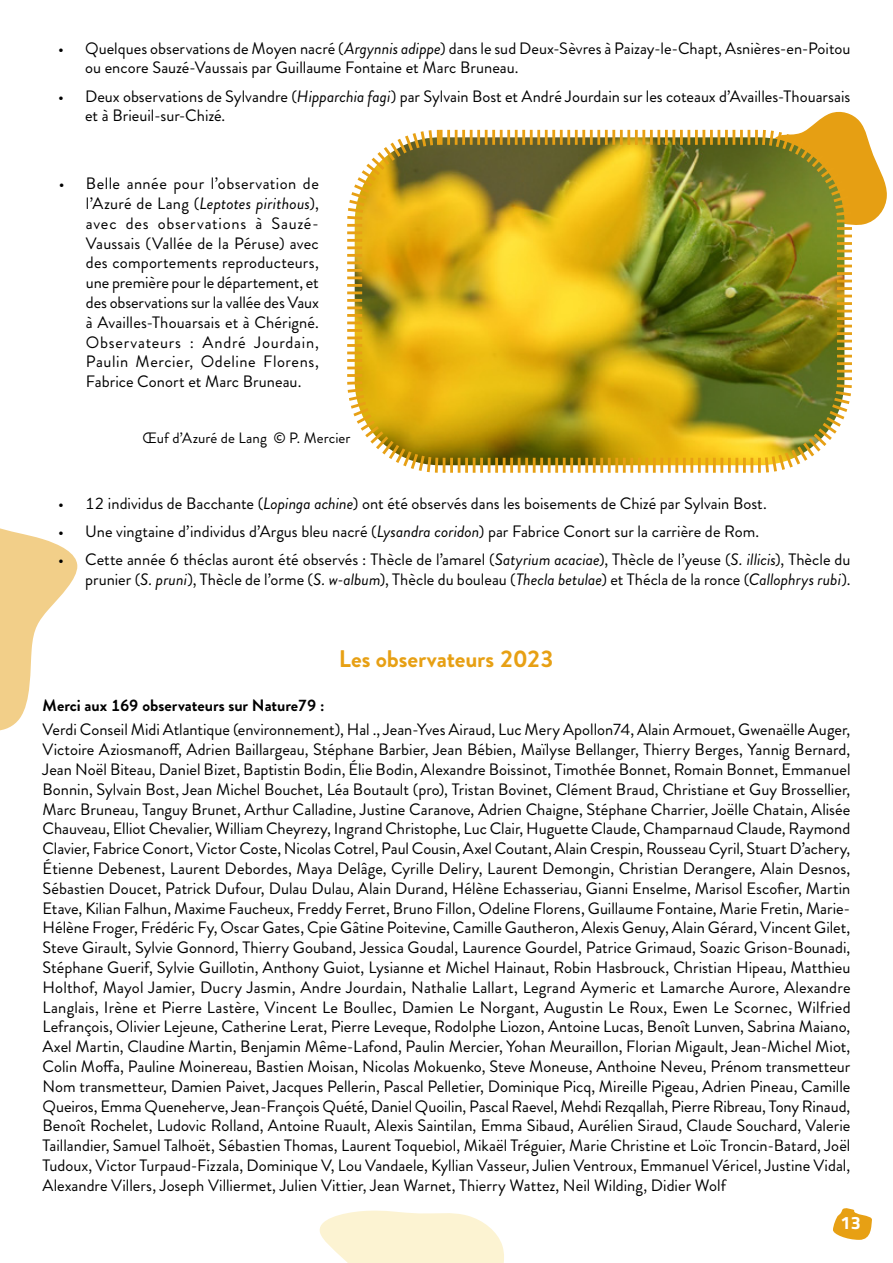
<style>
.page{position:relative;width:893px;height:1263px;background:#fff}
.page>*{position:absolute;margin:0;border:0;box-sizing:border-box;transform-origin:0 0}
.t1{font:700 24px "Brandon Grotesque";letter-spacing:-.005em;color:#e7a014}
.t2{font:700 18px "Titillium";color:#fff}
.t3{font:16.5px/19.8px "Brandon Grotesque";color:#000;text-align:justify}
.t4{font:700 16.5px "Brandon Grotesque";letter-spacing:-.005em;color:#000}
.t5{font:15px "Brandon Grotesque";letter-spacing:.005em;color:#000}
.s1{font-style:italic}
</style>
<div class="page">
<svg style="left:833px;top:1208px;width:39px;height:32px"></svg>
<svg style="left:810px;top:111px;width:77px;height:114px"></svg>
<svg style="left:0;top:528px;width:78px;height:203px"></svg>
<img style="left:347px;top:127px;width:508px;height:346px">
<svg style="left:319px;top:1210px;width:185px;height:53px"></svg>
<p class="t3" style="left:85px;top:38px;width:767px;text-indent:-27px">• Quelques observations de Moyen nacré (<span class="s1">Argynnis adippe</span>) dans le sud Deux-Sèvres à Paizay-le-Chapt, Asnières-en-Poitou ou encore Sauzé-Vaussais par Guillaume Fontaine et Marc Bruneau.</p>
<p class="t3" style="left:85px;top:86px;width:767px;text-indent:-27px">• Deux observations de Sylvandre (<span class="s1">Hipparchia fagi</span>) par Sylvain Bost et André Jourdain sur les coteaux d’Availles-Thouarsais et à Brieuil-sur-Chizé.</p>
<p class="t3" style="left:86px;top:174px;width:234px;text-indent:-27px">• Belle année pour l’observation de l’Azuré de Lang (<span class="s1">Leptotes pirithous</span>), avec des observations à Sauzé-Vaussais (Vallée de la Péruse) avec des comportements reproducteurs, une première pour le département, et des observations sur la vallée des Vaux à Availles-Thouarsais et à Chérigné.<br>Observateurs : André Jourdain, Paulin Mercier, Odeline Florens, Fabrice Conort et Marc Bruneau.</p>
<p class="t5" style="left:143px;top:428px;width:209px">Œuf d’Azuré de Lang © P. Mercier</p>
<p class="t3" style="left:58px;top:493px;width:710px">• 12 individus de Bacchante (<span class="s1">Lopinga achine</span>) ont été observés dans les boisements de Chizé par Sylvain Bost.</p>
<p class="t3" style="left:58px;top:522px;width:703px">• Une vingtaine d’individus d’Argus bleu nacré (<span class="s1">Lysandra coridon</span>) par Fabrice Conort sur la carrière de Rom.</p>
<p class="t3" style="left:58px;top:550px;width:794px;text-align:right">• Cette année 6 théclas auront été observés : Thècle de l’amarel (<span class="s1">Satyrium acaciae</span>), Thècle de l’yeuse (<span class="s1">S. illicis</span>), Thècle du prunier (<span class="s1">S. pruni</span>), Thècle de l’orme (<span class="s1">S. w-album</span>), Thècle du bouleau (<span class="s1">Thecla betulae</span>) et Thécla de la ronce (<span class="s1">Callophrys rubi</span>).</p>
<h1 class="t1" style="left:339px;top:642px;width:217px">Les observateurs 2023</h1>
<p class="t4" style="left:43px;top:694px;width:284px">Merci aux 169 observateurs sur Nature79 :</p>
<p class="t3" style="left:43px;top:720px;width:810px">Verdi Conseil Midi Atlantique (environnement), Hal ., Jean-Yves Airaud, Luc Mery Apollon74, Alain Armouet, Gwenaëlle Auger, Victoire Aziosmanoff, Adrien Baillargeau, Stéphane Barbier, Jean Bébien, Maïlyse Bellanger, Thierry Berges, Yannig Bernard, Jean Noël Biteau, Daniel Bizet, Baptistin Bodin, Élie Bodin, Alexandre Boissinot, Timothée Bonnet, Romain Bonnet, Emmanuel Bonnin, Sylvain Bost, Jean Michel Bouchet, Léa Boutault (pro), Tristan Bovinet, Clément Braud, Christiane et Guy Brossellier, Marc Bruneau, Tanguy Brunet, Arthur Calladine, Justine Caranove, Adrien Chaigne, Stéphane Charrier, Joëlle Chatain, Alisée Chauveau, Elliot Chevalier, William Cheyrezy, Ingrand Christophe, Luc Clair, Huguette Claude, Champarnaud Claude, Raymond Clavier, Fabrice Conort, Victor Coste, Nicolas Cotrel, Paul Cousin, Axel Coutant, Alain Crespin, Rousseau Cyril, Stuart D’achery, Étienne Debenest, Laurent Debordes, Maya Delâge, Cyrille Deliry, Laurent Demongin, Christian Derangere, Alain Desnos, Sébastien Doucet, Patrick Dufour, Dulau Dulau, Alain Durand, Hélène Echasseriau, Gianni Enselme, Marisol Escofier, Martin Etave, Kilian Falhun, Maxime Faucheux, Freddy Ferret, Bruno Fillon, Odeline Florens, Guillaume Fontaine, Marie Fretin, Marie-Hélène Froger, Frédéric Fy, Oscar Gates, Cpie Gâtine Poitevine, Camille Gautheron, Alexis Genuy, Alain Gérard, Vincent Gilet, Steve Girault, Sylvie Gonnord, Thierry Gouband, Jessica Goudal, Laurence Gourdel, Patrice Grimaud, Soazic Grison-Bounadi, Stéphane Guerif, Sylvie Guillotin, Anthony Guiot, Lysianne et Michel Hainaut, Robin Hasbrouck, Christian Hipeau, Matthieu Holthof, Mayol Jamier, Ducry Jasmin, Andre Jourdain, Nathalie Lallart, Legrand Aymeric et Lamarche Aurore, Alexandre Langlais, Irène et Pierre Lastère, Vincent Le Boullec, Damien Le Norgant, Augustin Le Roux, Ewen Le Scornec, Wilfried Lefrançois, Olivier Lejeune, Catherine Lerat, Pierre Leveque, Rodolphe Liozon, Antoine Lucas, Benoît Lunven, Sabrina Maiano, Axel Martin, Claudine Martin, Benjamin Même-Lafond, Paulin Mercier, Yohan Meuraillon, Florian Migault, Jean-Michel Miot, Colin Moffa, Pauline Moinereau, Bastien Moisan, Nicolas Mokuenko, Steve Moneuse, Anthoine Neveu, Prénom transmetteur Nom transmetteur, Damien Paivet, Jacques Pellerin, Pascal Pelletier, Dominique Picq, Mireille Pigeau, Adrien Pineau, Camille Queiros, Emma Queneherve, Jean-François Quété, Daniel Quoilin, Pascal Raevel, Mehdi Rezqallah, Pierre Ribreau, Tony Rinaud, Benoît Rochelet, Ludovic Rolland, Antoine Ruault, Alexis Saintilan, Emma Sibaud, Aurélien Siraud, Claude Souchard, Valerie Taillandier, Samuel Talhoët, Sébastien Thomas, Laurent Toquebiol, Mikaël Tréguier, Marie Christine et Loïc Troncin-Batard, Joël Tudoux, Victor Turpaud-Fizzala, Dominique V, Lou Vandaele, Kyllian Vasseur, Julien Ventroux, Emmanuel Véricel, Justine Vidal, Alexandre Villers, Joseph Villiermet, Julien Vittier, Jean Warnet, Thierry Wattez, Neil Wilding, Didier Wolf</p>
<p class="t2" style="left:841px;top:1209px;width:22px">13</p>
</div>
